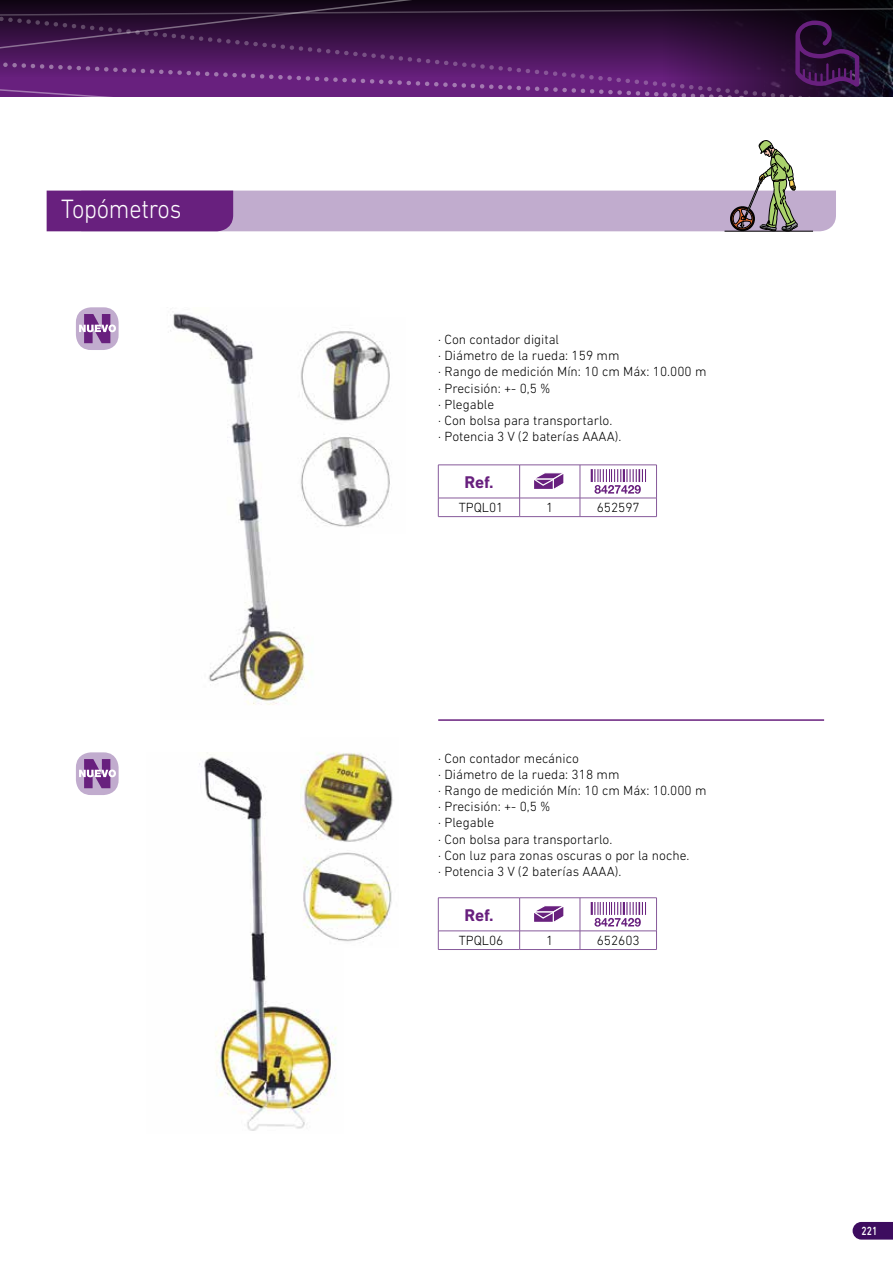
<style>
.page{position:relative;width:893px;height:1263px;background:#fff}
.page>*{position:absolute;margin:0;border:0;box-sizing:border-box;transform-origin:0 0}
.t1{font:300 27px "DIN Next LT Pro";letter-spacing:-.01em;color:#fff;scale:.9 1}
.t2{font:700 17.25px "DIN Next LT Pro";letter-spacing:-.01em;color:#68207e}
.t3{font:300 13.5px/16.2px "DIN Next LT Pro";color:#000}
.t4{font:500 12px "DIN Next LT Pro";color:#fff;scale:.8 1}
</style>
<div class="page">
<svg style="left:516px;top:0;width:300px;height:7px;background:#0e0411"></svg>
<div style="left:0;top:0;width:516px;height:7px;background:#110515"></div>
<svg style="left:853px;top:1222px;width:40px;height:17px"></svg>
<svg style="left:0;top:7px;width:893px;height:90px;background:#431750"></svg>
<hr style="left:724px;top:231px;width:89px;height:1px;background:#000">
<svg style="left:47px;top:140px;width:789px;height:91px"></svg>
<svg style="left:438px;top:465px;width:219px;height:52px"></svg>
<hr style="left:438px;top:949px;width:82px;height:1px;background:#875b9b">
<hr style="left:520px;top:949px;width:60px;height:1px;background:#875b9b">
<hr style="left:580px;top:949px;width:77px;height:1px;background:#875b9b">
<hr style="left:438px;top:897px;width:82px;height:1px;background:#875b9b">
<hr style="left:520px;top:897px;width:60px;height:1px;background:#875b9b">
<hr style="left:580px;top:897px;width:77px;height:1px;background:#875b9b">
<svg style="left:438px;top:898px;width:219px;height:51px"></svg>
<hr style="left:438px;top:719px;width:386px;height:2px;background:#68207e">
<img style="left:170px;top:313px;width:137px;height:392px">
<img style="left:199px;top:752px;width:138px;height:379px">
<img style="left:288px;top:842px;width:104px;height:105px">
<img style="left:300px;top:752px;width:93px;height:90px">
<img style="left:291px;top:317px;width:99px;height:216px">
<div style="left:76px;top:307px;width:43px;height:43px;background:#c1acce;border-radius:15px"></div>
<svg style="left:79px;top:314px;width:37px;height:29px"></svg>
<div style="left:76px;top:752px;width:43px;height:43px;background:#c1acce;border-radius:15px"></div>
<svg style="left:79px;top:759px;width:37px;height:29px"></svg>
<h1 class="t1" style="left:61px;top:193px;width:135px">Topómetros</h1>
<p class="t3" style="left:438px;top:331px;width:270px">· Con contador digital<br>· Diámetro de la rueda: 159 mm<br>· Rango de medición Mín: 10 cm Máx: 10.000 m · Precisión: +- 0,5 %<br>· Plegable<br>· Con bolsa para transportarlo.<br>· Potencia 3 V (2 baterías AAAA).</p>
<p class="t2" style="left:465px;top:472px;width:31px">Ref.</p>
<p class="t3" style="left:459px;top:499px;width:46px">TPQL01</p>
<p class="t3" style="left:546px;top:499px;width:9px">1</p>
<p class="t3" style="left:597px;top:499px;width:45px">652597</p>
<p class="t3" style="left:438px;top:750px;width:270px">· Con contador mecánico<br>· Diámetro de la rueda: 318 mm<br>· Rango de medición Mín: 10 cm Máx: 10.000 m · Precisión: +- 0,5 %<br>· Plegable<br>· Con bolsa para transportarlo.<br>· Con luz para zonas oscuras o por la noche.<br>· Potencia 3 V (2 baterías AAAA).</p>
<p class="t2" style="left:465px;top:905px;width:31px">Ref.</p>
<p class="t3" style="left:459px;top:932px;width:46px">TPQL06</p>
<p class="t3" style="left:546px;top:932px;width:9px">1</p>
<p class="t3" style="left:597px;top:932px;width:45px">652603</p>
<p class="t4" style="left:862px;top:1223px;width:21px">221</p>
</div>
